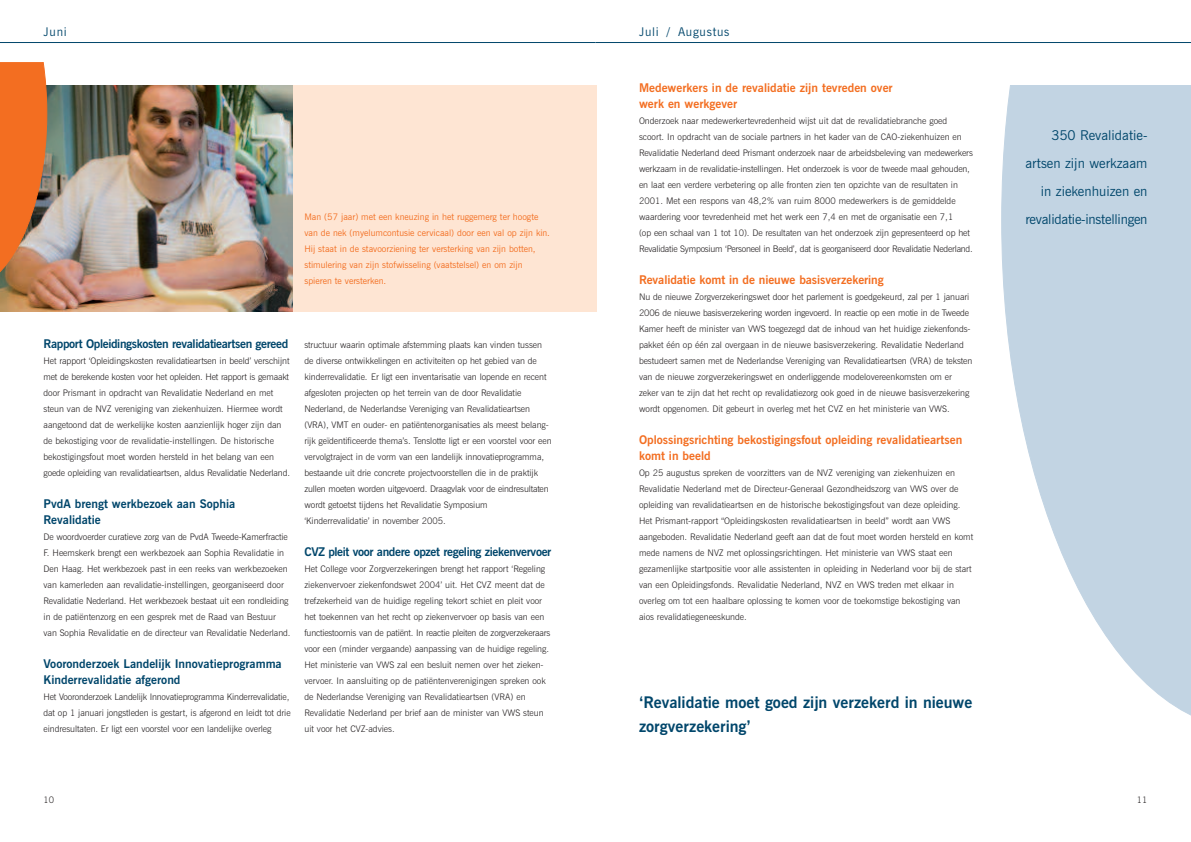
<style>
.page{position:relative;width:1191px;height:842px;background:#fff}
.page>*{position:absolute;margin:0;border:0;box-sizing:border-box;transform-origin:0 0}
.t1{font:700 16px/24px "News Gothic BT";color:#00466b}
.t2{font:13.5px/28px "News Gothic BT";color:#00466b;text-align:right}
.t3{font:700 12px/16px "News Gothic BT";color:#f36e21}
.t4{font:700 12px/16px "News Gothic BT";color:#00466b}
.t5{font:700 12px "News Gothic BT";letter-spacing:-.03em;color:#00466b}
.t6{font:12px "News Gothic BT";letter-spacing:.06em;color:#00466b}
.t7{font:300 9px/16px "News Gothic BT";color:#231f20}
.t8{font:9px/16px "News Gothic BT";color:#f36e21}
</style>
<div class="page">
<svg style="left:1001px;top:85px;width:190px;height:631px"></svg>
<hr style="left:0;top:42px;width:595px;height:1px;background:#00466b">
<hr style="left:595px;top:42px;width:596px;height:1px;background:#00466b">
<div style="left:283px;top:85px;width:314px;height:227px;background:#fee5d3"></div>
<img style="left:0;top:85px;width:292px;height:227px">
<svg style="left:0;top:62px;width:47px;height:221px;background:#de7435"></svg>
<h3 class="t6" style="left:44px;top:28px;width:25px">Juni</h3>
<h3 class="t6" style="left:639px;top:28px;width:92px">Juli / Augustus</h3>
<p class="t8" style="left:304px;top:210px;width:247px">Man (57 jaar) met een kneuzing in het ruggemerg ter hoogte van de nek (myelumcontusie cervicaal) door een val op zijn kin.<br>Hij staat in de stavoorziening ter versterking van zijn botten, stimulering van zijn stofwisseling (vaatstelsel) en om zijn spieren te versterken.</p>
<h3 class="t5" style="left:44px;top:340px;width:246px">Rapport Opleidingskosten revalidatieartsen gereed</h3>
<p class="t7" style="left:44px;top:354px;width:248px">Het rapport ‘Opleidingskosten revalidatieartsen in beeld’ verschijnt met de berekende kosten voor het opleiden. Het rapport is gemaakt door Prismant in opdracht van Revalidatie Nederland en met steun van de NVZ vereniging van ziekenhuizen. Hiermee wordt aangetoond dat de werkelijke kosten aanzienlijk hoger zijn dan de bekostiging voor de revalidatie-instellingen. De historische bekostigingsfout moet worden hersteld in het belang van een goede opleiding van revalidatieartsen, aldus Revalidatie Nederland.</p>
<h3 class="t4" style="left:44px;top:497px;width:193px">PvdA brengt werkbezoek aan Sophia<br>Revalidatie</h3>
<p class="t7" style="left:44px;top:530px;width:248px">De woordvoerder curatieve zorg van de PvdA Tweede-Kamerfractie F. Heemskerk brengt een werkbezoek aan Sophia Revalidatie in Den Haag. Het werkbezoek past in een reeks van werkbezoeken van kamerleden aan revalidatie-instellingen, georganiseerd door Revalidatie Nederland. Het werkbezoek bestaat uit een rondleiding in de patiëntenzorg en een gesprek met de Raad van Bestuur van Sophia Revalidatie en de directeur van Revalidatie Nederland.</p>
<h3 class="t4" style="left:44px;top:657px;width:240px">Vooronderzoek Landelijk Innovatieprogramma<br>Kinderrevalidatie afgerond</h3>
<p class="t7" style="left:44px;top:690px;width:249px">Het Vooronderzoek Landelijk Innovatieprogramma Kinderrevalidatie, dat op 1 januari jongstleden is gestart, is afgerond en leidt tot drie eindresultaten. Er ligt een voorstel voor een landelijke overleg</p>
<p class="t7" style="left:304px;top:338px;width:249px">structuur waarin optimale afstemming plaats kan vinden tussen de diverse ontwikkelingen en activiteiten op het gebied van de kinderrevalidatie. Er ligt een inventarisatie van lopende en recent afgesloten projecten op het terrein van de door Revalidatie Nederland, de Nederlandse Vereniging van Revalidatieartsen (VRA), VMT en ouder- en patiëntenorganisaties als meest belang&shy;rijk geïdentificeerde thema’s. Tenslotte ligt er een voorstel voor een vervolgtraject in de vorm van een landelijk innovatieprogramma, bestaande uit drie concrete projectvoorstellen die in de praktijk zullen moeten worden uitgevoerd. Draagvlak voor de eindresultaten wordt getoetst tijdens het Revalidatie Symposium ‘Kinderrevalidatie’ in november 2005.</p>
<h3 class="t5" style="left:304px;top:548px;width:248px">CVZ pleit voor andere opzet regeling ziekenvervoer</h3>
<p class="t7" style="left:304px;top:562px;width:247px">Het College voor Zorgverzekeringen brengt het rapport ‘Regeling ziekenvervoer ziekenfondswet 2004’ uit. Het CVZ meent dat de trefzekerheid van de huidige regeling tekort schiet en pleit voor het toekennen van het recht op ziekenvervoer op basis van een functiestoornis van de patiënt. In reactie pleiten de zorgverzekeraars voor een (minder vergaande) aanpassing van de huidige regeling.<br>Het ministerie van VWS zal een besluit nemen over het zieken&shy;vervoer. In aansluiting op de patiëntenverenigingen spreken ook de Nederlandse Vereniging van Revalidatieartsen (VRA) en Revalidatie Nederland per brief aan de minister van VWS steun uit voor het CVZ-advies.</p>
<p class="t7" style="left:44px;top:793px;width:12px">10</p>
<h3 class="t3" style="left:639px;top:81px;width:255px">Medewerkers in de revalidatie zijn tevreden over werk en werkgever</h3>
<p class="t7" style="left:639px;top:114px;width:335px">Onderzoek naar medewerkertevredenheid wijst uit dat de revalidatiebranche goed scoort. In opdracht van de sociale partners in het kader van de CAO-ziekenhuizen en Revalidatie Nederland deed Prismant onderzoek naar de arbeidsbeleving van medewerkers werkzaam in de revalidatie-instellingen. Het onderzoek is voor de tweede maal gehouden, en laat een verdere verbetering op alle fronten zien ten opzichte van de resultaten in 2001. Met een respons van 48,2% van ruim 8000 medewerkers is de gemiddelde waardering voor tevredenheid met het werk een 7,4 en met de organisatie een 7,1<br>(op een schaal van 1 tot 10). De resultaten van het onderzoek zijn gepresenteerd op het Revalidatie Symposium ‘Personeel in Beeld’, dat is georganiseerd door Revalidatie Nederland.</p>
<h3 class="t3" style="left:639px;top:273px;width:246px">Revalidatie komt in de nieuwe basisverzekering</h3>
<p class="t7" style="left:639px;top:290px;width:335px">Nu de nieuwe Zorgverzekeringswet door het parlement is goedgekeurd, zal per 1 januari 2006 de nieuwe basisverzekering worden ingevoerd. In reactie op een motie in de Tweede Kamer heeft de minister van VWS toegezegd dat de inhoud van het huidige ziekenfonds&shy;pakket één op één zal overgaan in de nieuwe basisverzekering. Revalidatie Nederland bestudeert samen met de Nederlandse Vereniging van Revalidatieartsen (VRA) de teksten van de nieuwe zorgverzekeringswet en onderliggende modelovereenkomsten om er zeker van te zijn dat het recht op revalidatiezorg ook goed in de nieuwe basisverzekering wordt opgenomen. Dit gebeurt in overleg met het CVZ en het ministerie van VWS.</p>
<h3 class="t3" style="left:639px;top:433px;width:325px">Oplossingsrichting bekostigingsfout opleiding revalidatieartsen komt in beeld</h3>
<p class="t7" style="left:639px;top:466px;width:336px">Op 25 augustus spreken de voorzitters van de NVZ vereniging van ziekenhuizen en Revalidatie Nederland met de Directeur-Generaal Gezondheidszorg van VWS over de opleiding van revalidatieartsen en de historische bekostigingsfout van deze opleiding.<br>Het Prismant-rapport “Opleidingskosten revalidatieartsen in beeld” wordt aan VWS aangeboden. Revalidatie Nederland geeft aan dat de fout moet worden hersteld en komt mede namens de NVZ met oplossingsrichtingen. Het ministerie van VWS staat een gezamenlijke startpositie voor alle assistenten in opleiding in Nederland voor bij de start van een Opleidingsfonds. Revalidatie Nederland, NVZ en VWS treden met elkaar in overleg om tot een haalbare oplossing te komen voor de toekomstige bekostiging van aios revalidatiegeneeskunde.</p>
<h1 class="t1" style="left:639px;top:692px;width:335px">‘Revalidatie moet goed zijn verzekerd in nieuwe zorgverzekering’</h1>
<h2 class="t2" style="left:1025px;top:123px;width:124px">350 Revalidatie&shy;artsen zijn werkzaam in ziekenhuizen en revalidatie-instellingen</h2>
<p class="t7" style="left:1136px;top:793px;width:12px">11</p>
</div>
